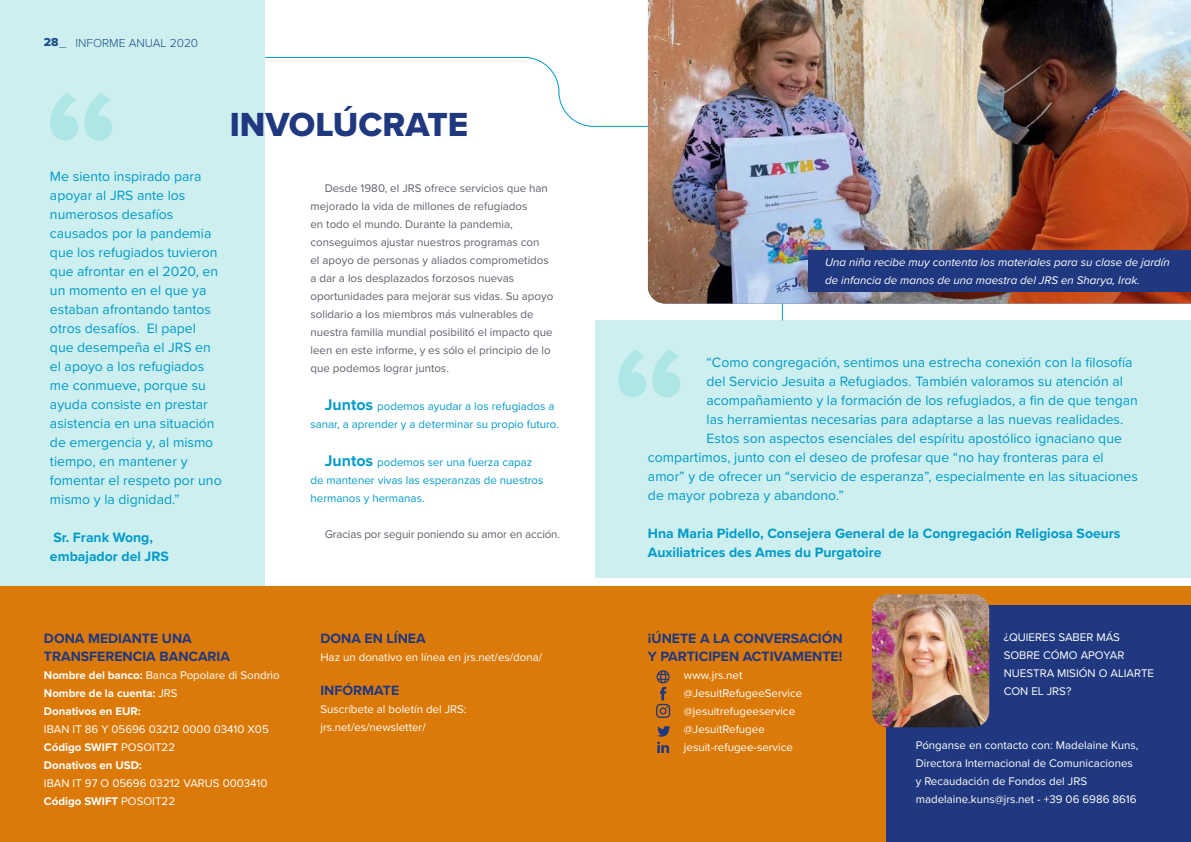
<style>
.page{position:relative;width:1191px;height:842px;background:#fff}
.page>*{position:absolute;margin:0;border:0;box-sizing:border-box;transform-origin:0 0}
.t1{font:700 167.1px "Proxima Nova";color:#00afaf}
.t2{font:34.6px "Proxima Nova Extrabld";color:#20387f}
.t3{font:14px/19px "Proxima Nova";color:#009bc9}
.t4{font:700 14px/19px "Proxima Nova";color:#009bc9}
.t5{font:700 14px/18px "Proxima Nova";color:#20387f}
.t6{font:300 12px "Proxima Nova";color:#20387f}
.t7{font:11.5px/18px "Proxima Nova";color:#fff}
.t8{font:11.5px/18px "Proxima Nova";color:#5f616c}
.t9{font:11.5px/18px "Proxima Nova";color:#009bc9}
.t10{font:italic 11.5px/18px "Proxima Nova";color:#fff}
.t11{font:700 11.5px/18px "Proxima Nova";color:#fff}
.s1{font-family:"Proxima Nova Extrabld";font-weight:400}
.s2{font-weight:700;font-size:16px}
.s3{font-weight:400}
.s4{font-weight:700}
</style>
<div class="page">
<hr style="left:265px;top:57px;width:263px;height:1px;background:#009bc9">
<hr style="left:593px;top:126px;width:155px;height:1px;background:#009bc9">
<hr style="left:782px;top:161px;width:1px;height:160px;background:#009bc9">
<svg style="left:526px;top:57px;width:68px;height:70px"></svg>
<div style="left:0;top:0;width:265px;height:842px;background:#cdefef"></div>
<div style="left:595px;top:321px;width:596px;height:257px;background:#cdefef"></div>
<div style="left:0;top:587px;width:1191px;height:255px;background:#dc7a09"></div>
<img style="left:648px;top:0;width:543px;height:303px">
<svg style="left:657px;top:726px;width:13px;height:27px"></svg>
<svg style="left:656px;top:670px;width:14px;height:48px"></svg>
<div style="left:808px;top:250px;width:383px;height:42px;background:#20387f"></div>
<div style="left:886px;top:605px;width:305px;height:237px;background:#20387f"></div>
<img style="left:872px;top:594px;width:117px;height:133px">
<p class="t6" style="left:44px;top:34px;width:156px"><span class="s1">28</span>_ INFORME ANUAL 2020</p>
<h1 class="t1" style="left:43px;top:25px;width:78px">“</h1>
<h2 class="t2" style="left:230px;top:99px;width:240px">INVOLÚCRATE</h2>
<p class="t3" style="left:50px;top:166px;width:173px">Me siento inspirado para apoyar al JRS ante los numerosos desafíos causados por la pandemia que los refugiados tuvieron que afrontar en el 2020, en un momento en el que ya estaban afrontando tantos otros desafíos. El papel que desempeña el JRS en el apoyo a los refugiados me conmueve, porque su ayuda consiste en prestar asistencia en una situación de emergencia y, al mismo tiempo, en mantener y fomentar el respeto por uno mismo y la dignidad.”</p>
<p class="t4" style="left:50px;top:527px;width:120px">Sr. Frank Wong, embajador del JRS</p>
<p class="t8" style="left:310px;top:179px;width:244px;text-indent:14px">Desde 1980, el JRS ofrece servicios que han mejorado la vida de millones de refugiados<br>en todo el mundo. Durante la pandemia, conseguimos ajustar nuestros programas con<br>el apoyo de personas y aliados comprometidos a dar a los desplazados forzosos nuevas oportunidades para mejorar sus vidas. Su apoyo solidario a los miembros más vulnerables de nuestra familia mundial posibilitó el impacto que leen en este informe, y es sólo el principio de lo que podemos lograr juntos.</p>
<p class="t9" style="left:310px;top:397px;width:250px;text-indent:14px"><span class="s2">Juntos</span> podemos ayudar a los refugiados a sanar, a aprender y a determinar su propio futuro.</p>
<p class="t9" style="left:310px;top:453px;width:234px;text-indent:14px"><span class="s2">Juntos</span> podemos ser una fuerza capaz de mantener vivas las esperanzas de nuestros hermanos y hermanas.</p>
<p class="t8" style="left:325px;top:525px;width:237px">Gracias por seguir poniendo su amor en acción.</p>
<p class="t5" style="left:44px;top:629px;width:188px">DONA MEDIANTE UNA<br>TRANSFERENCIA BANCARIA</p>
<p class="t11" style="left:44px;top:666px;width:237px">Nombre del banco: <span class="s3">Banca Popolare di Sondrio<br></span>Nombre de la cuenta: <span class="s3">JRS<br></span>Donativos en EUR:</p>
<p class="t7" style="left:44px;top:720px;width:226px">IBAN IT 86 Y 05696 03212 0000 03410 X05<br><span class="s4">Código SWIFT</span> POSOIT22<br><span class="s4">Donativos en USD:</span></p>
<p class="t7" style="left:44px;top:774px;width:225px">IBAN IT 97 O 05696 03212 VARUS 0003410<br><span class="s4">Código SWIFT</span> POSOIT22</p>
<p class="t5" style="left:320px;top:629px;width:107px">DONA EN LÍNEA</p>
<p class="t7" style="left:320px;top:648px;width:223px">Haz un donativo en línea en jrs.net/es/dona/</p>
<p class="t5" style="left:320px;top:681px;width:80px">INFÓRMATE</p>
<p class="t7" style="left:320px;top:700px;width:148px">Suscríbete al boletín del JRS: jrs.net/es/newsletter/</p>
<p class="t10" style="left:825px;top:253px;width:346px">Una niña recibe muy contenta los materiales para su clase de jardín de infancia de manos de una maestra del JRS en Sharya, Irak.</p>
<h1 class="t1" style="left:611px;top:282px;width:78px">“</h1>
<p class="t3" style="left:706px;top:352px;width:428px">“Como congregación, sentimos una estrecha conexión con la filosofía</p>
<p class="t3" style="left:706px;top:371px;width:418px">del Servicio Jesuita a Refugiados. También valoramos su atención al</p>
<p class="t3" style="left:706px;top:390px;width:433px">acompañamiento y la formación de los refugiados, a fin de que tengan</p>
<p class="t3" style="left:706px;top:409px;width:418px">las herramientas necesarias para adaptarse a las nuevas realidades.</p>
<p class="t3" style="left:706px;top:428px;width:417px">Estos son aspectos esenciales del espíritu apostólico ignaciano que</p>
<p class="t3" style="left:648px;top:447px;width:457px">compartimos, junto con el deseo de profesar que “no hay fronteras para el</p>
<p class="t3" style="left:648px;top:466px;width:491px">amor” y de ofrecer un “servicio de esperanza”, especialmente en las situaciones</p>
<p class="t3" style="left:648px;top:485px;width:197px">de mayor pobreza y abandono.”</p>
<p class="t4" style="left:648px;top:524px;width:474px">Hna Maria Pidello, Consejera General de la Congregación Religiosa Soeurs<br>Auxiliatrices des Ames du Purgatoire</p>
<p class="t5" style="left:648px;top:629px;width:196px">¡ÚNETE A LA CONVERSACIÓN<br>Y PARTICIPEN ACTIVAMENTE!</p>
<p class="t7" style="left:684px;top:666px;width:120px">www.jrs.net @JesuitRefugeeService @jesuitrefugeeservice @JesuitRefugee jesuit-refugee-service</p>
<p class="t7" style="left:1003px;top:628px;width:152px">¿QUIERES SABER MÁS<br>SOBRE CÓMO APOYAR<br>NUESTRA MISIÓN O ALIARTE<br>CON EL JRS?</p>
<p class="t7" style="left:915px;top:736px;width:224px">Pónganse en contacto con: Madelaine Kuns, Directora Internacional de Comunicaciones y Recaudación de Fondos del JRS madelaine.kuns@jrs.net - +39 06 6986 8616</p>
</div>
